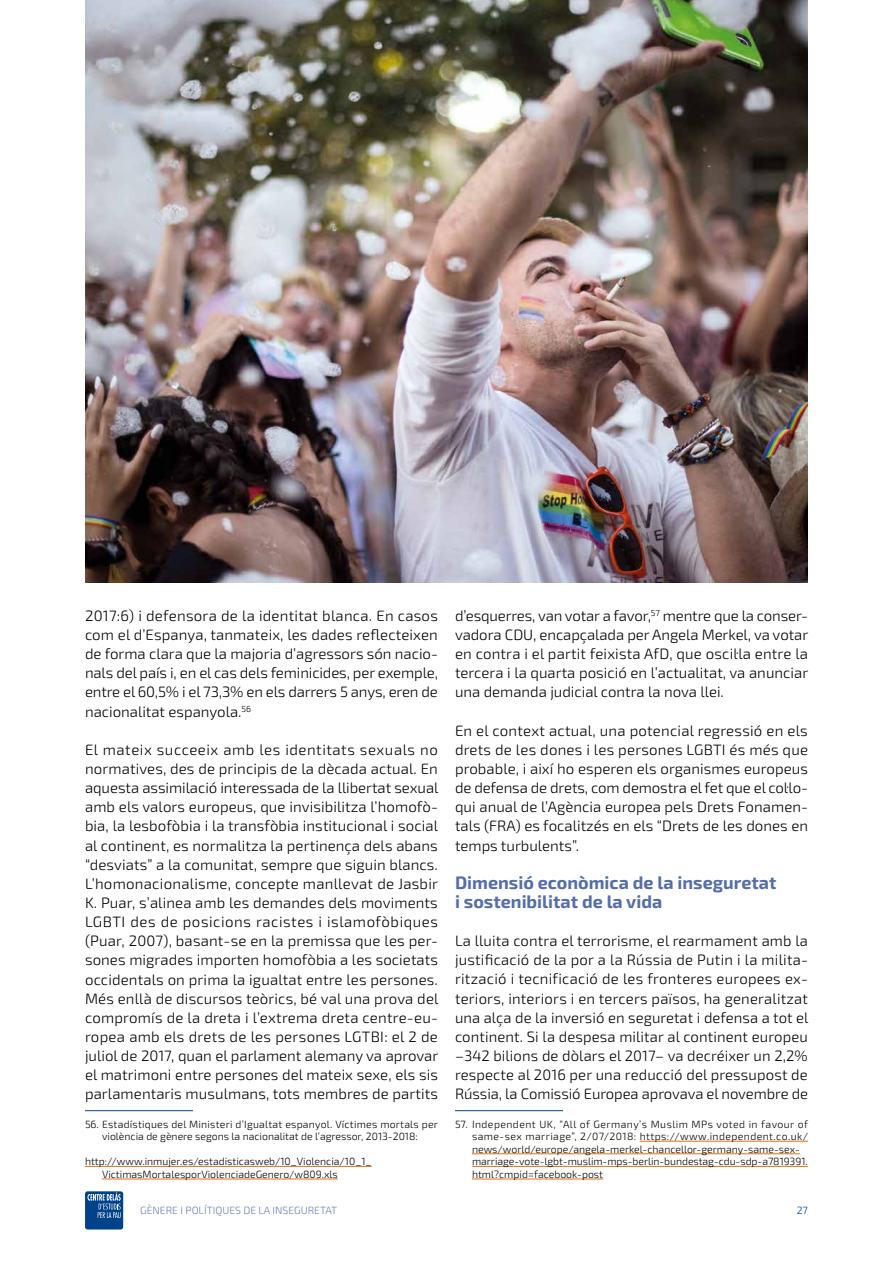
<style>
.page{position:relative;width:893px;height:1263px;background:#fff}
.page>*{position:absolute;margin:0;border:0;box-sizing:border-box;transform-origin:0 0}
.t1{font:700 18px/19.2px "Exo 2.0";color:#556eaa}
.t2{font:300 15px/19.2px "Exo 2.0";color:#000;text-align:justify}
.t3{font:300 10.5px/12.6px "Exo 2.0";color:#000}
.t4{font:300 10.5px/12.6px "Exo 2.0";letter-spacing:.02em;color:#000;text-align:center}
.t5{font:300 10.5px "Exo 2.0";color:#6d80b6}
.t6{font:300 10.5px "Exo 2.0";color:#004289}
</style>
<div class="page">
<div style="left:85px;top:1191px;width:38px;height:38px;background:#004289;border-radius:3px"></div>
<svg style="left:87px;top:1192px;width:34px;height:26px"></svg>
<hr style="left:85px;top:1110px;width:108px;height:1px;background:#004289">
<hr style="left:85px;top:1166px;width:287px;height:1px;background:#e0720d">
<hr style="left:102px;top:1179px;width:236px;height:1px;background:#e0720d">
<hr style="left:455px;top:1110px;width:108px;height:1px;background:#004289">
<hr style="left:640px;top:1141px;width:168px;height:1px;background:#e0720d">
<hr style="left:472px;top:1153px;width:328px;height:1px;background:#e0720d">
<hr style="left:472px;top:1166px;width:336px;height:1px;background:#e0720d">
<hr style="left:472px;top:1179px;width:131px;height:1px;background:#e0720d">
<img style="left:85px;top:0;width:723px;height:583px">
<p class="t2" style="left:85px;top:606px;width:355px">2017:6) i defensora de la identitat blanca. En casos com el d’Espanya, tanmateix, les dades reflecteixen de forma clara que la majoria d’agressors són nacio&shy;nals del país i, en el cas dels feminicides, per exemple, entre el 60,5% i el 73,3% en els darrers 5 anys, eren de nacionalitat espanyola.<sup>56</sup></p>
<p class="t2" style="left:85px;top:740px;width:355px">El mateix succeeix amb les identitats sexuals no normatives, des de principis de la dècada actual. En aquesta assimilació interessada de la llibertat sexual amb els valors europeus, que invisibilitza l’homofò&shy;bia, la lesbofòbia i la transfòbia institucional i social al continent, es normalitza la pertinença dels abans “desviats” a la comunitat, sempre que siguin blancs.<br>L’homonacionalisme, concepte manllevat de Jasbir K. Puar, s’alinea amb les demandes dels moviments LGBTI des de posicions racistes i islamofòbiques (Puar, 2007), basant-se en la premissa que les per&shy;sones migrades importen homofòbia a les societats occidentals on prima la igualtat entre les persones.<br>Més enllà de discursos teòrics, bé val una prova del compromís de la dreta i l’extrema dreta centre-eu&shy;ropea amb els drets de les persones LGTBI: el 2 de juliol de 2017, quan el parlament alemany va aprovar el matrimoni entre persones del mateix sexe, els sis parlamentaris musulmans, tots membres de partits</p>
<p class="t4" style="left:85px;top:1118px;width:355px">56. Estadístiques del Ministeri d’Igualtat espanyol. Víctimes mortals per violència de gènere segons la nacionalitat de l’agressor, 2013-2018:</p>
<p class="t3" style="left:102px;top:1155px;width:271px;text-indent:-17px">http://www.inmujer.es/estadisticasweb/10_Violencia/10_1_<br>VictimasMortalesporViolenciadeGenero/w809.xls</p>
<p class="t2" style="left:455px;top:606px;width:355px">d’esquerres, van votar a favor,<sup>57</sup> mentre que la conser&shy;vadora CDU, encapçalada per Angela Merkel, va votar en contra i el partit feixista AfD, que oscil·la entre la tercera i la quarta posició en l’actualitat, va anunciar una demanda judicial contra la nova llei.</p>
<p class="t2" style="left:455px;top:721px;width:355px">En el context actual, una potencial regressió en els drets de les dones i les persones LGBTI és més que probable, i així ho esperen els organismes europeus de defensa de drets, com demostra el fet que el col·lo&shy;qui anual de l’Agència europea pels Drets Fonamen&shy;tals (FRA) es focalitzés en els “Drets de les dones en temps turbulents”.</p>
<p class="t1" style="left:455px;top:873px;width:323px">Dimensió econòmica de la inseguretat i sostenibilitat de la vida</p>
<p class="t2" style="left:455px;top:932px;width:355px">La lluita contra el terrorisme, el rearmament amb la justificació de la por a la Rússia de Putin i la milita&shy;rització i tecnificació de les fronteres europees ex&shy;teriors, interiors i en tercers països, ha generalitzat una alça de la inversió en seguretat i defensa a tot el continent. Si la despesa militar al continent europeu –342 bilions de dòlars el 2017– va decréixer un 2,2% respecte al 2016 per una reducció del pressupost de Rússia, la Comissió Europea aprovava el novembre de</p>
<p class="t3" style="left:472px;top:1118px;width:338px;text-indent:-17px">57. Independent UK, “All of Germany’s Muslim MPs voted in favour of same-sex marriage”, 2/07/2018: https://www.independent.co.uk/ news/world/europe/angela-merkel-chancellor-germany-same-sex&shy;marriage-vote-lgbt-muslim-mps-berlin-bundestag-cdu-sdp-a7819391. html?cmpid=facebook-post</p>
<p class="t5" style="left:140px;top:1204px;width:199px">GÈNERE I POLÍTIQUES DE LA INSEGURETAT</p>
<p class="t6" style="left:797px;top:1204px;width:13px">27</p>
</div>
